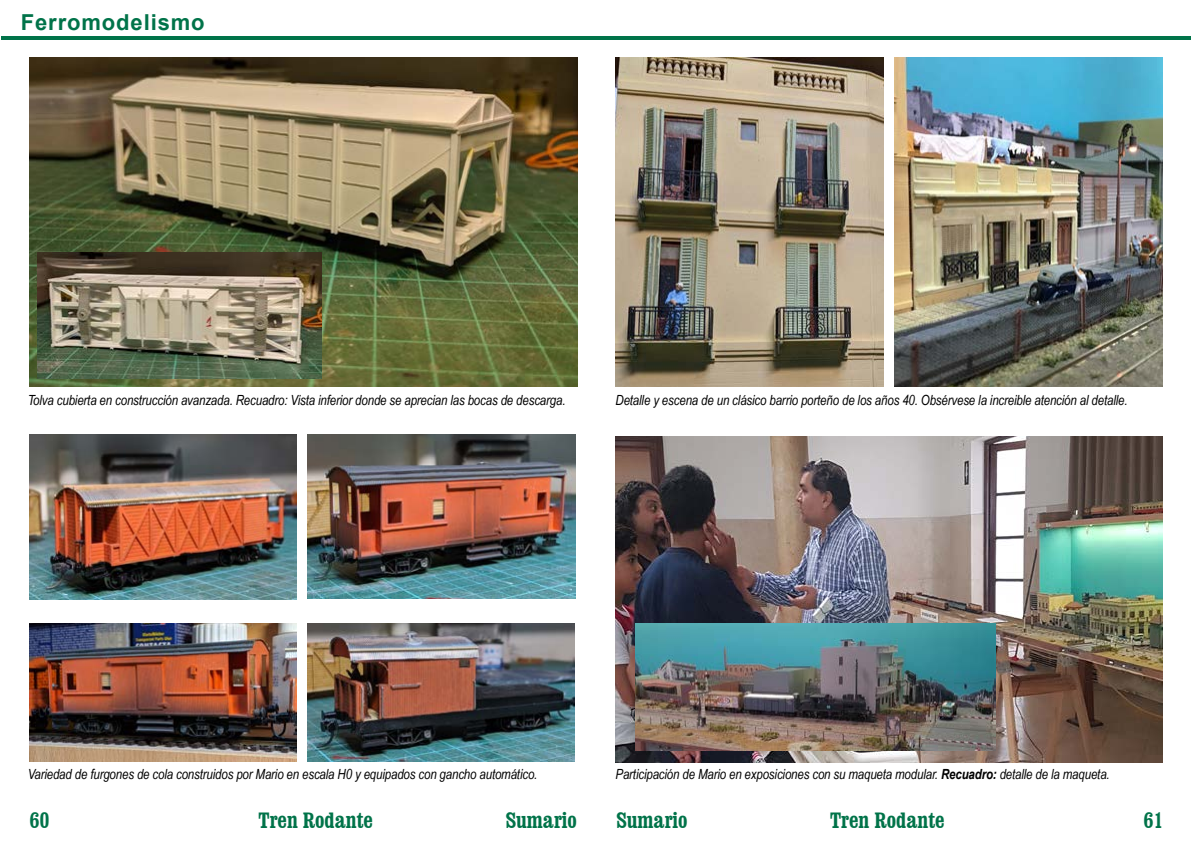
<style>
.page{position:relative;width:1191px;height:842px;background:#fff}
.page>*{position:absolute;margin:0;border:0;box-sizing:border-box;transform-origin:0 0}
.t1{font:700 condensed 22px "Clarendon BT";color:#007349}
.t2{font:700 22px "Arial";letter-spacing:.04em;color:#007349}
.t3{font:italic 14px "Arial Narrow";letter-spacing:-.01em;color:#000}
.s1{font-weight:700}
</style>
<div class="page">
<hr style="left:1px;top:36px;width:1190px;height:4px;background:#007349">
<img style="left:615px;top:58px;width:268px;height:329px">
<img style="left:894px;top:57px;width:268px;height:330px">
<img style="left:615px;top:436px;width:547px;height:327px">
<img style="left:635px;top:624px;width:360px;height:126px">
<img style="left:29px;top:435px;width:267px;height:164px">
<img style="left:308px;top:435px;width:267px;height:163px">
<img style="left:29px;top:624px;width:267px;height:137px">
<img style="left:308px;top:624px;width:267px;height:137px">
<img style="left:29px;top:57px;width:549px;height:330px">
<img style="left:38px;top:252px;width:283px;height:127px">
<h1 class="t2" style="left:21px;top:6px;width:185px">Ferromodelismo</h1>
<p class="t3" style="left:28px;top:390px;width:539px">Tolva cubierta en construcción avanzada. Recuadro: Vista inferior donde se aprecian las bocas de descarga.</p>
<p class="t3" style="left:615px;top:390px;width:513px">Detalle y escena de un clásico barrio porteño de los años 40. Obsérvese la increible atención al detalle.</p>
<p class="t3" style="left:28px;top:765px;width:511px">Variedad de furgones de cola construidos por Mario en escala H0 y equipados con gancho automático.</p>
<p class="t3" style="left:615px;top:765px;width:496px">Participación de Mario en exposiciones con su maqueta modular. <span class="s1">Recuadro:</span> detalle de la maqueta.</p>
<h1 class="t1" style="left:29px;top:807px;width:22px">60</h1>
<h1 class="t1" style="left:258px;top:807px;width:116px">Tren Rodante</h1>
<h1 class="t1" style="left:506px;top:807px;width:73px">Sumario</h1>
<h1 class="t1" style="left:616px;top:807px;width:73px">Sumario</h1>
<h1 class="t1" style="left:830px;top:807px;width:116px">Tren Rodante</h1>
<h1 class="t1" style="left:1143px;top:807px;width:22px">61</h1>
</div>
